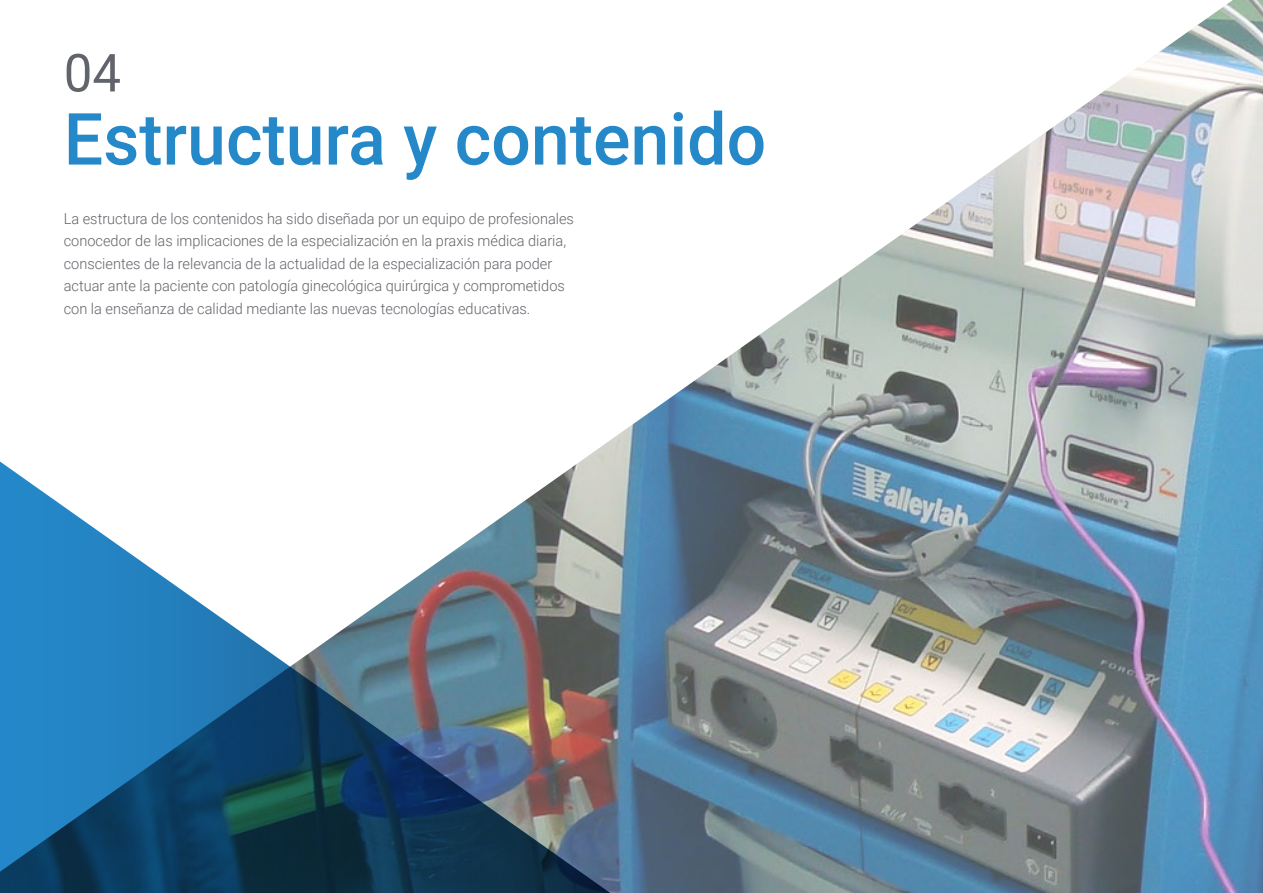
<style>
.page{position:relative;width:1263px;height:893px;background:#fff}
.page>*{position:absolute;margin:0;border:0;box-sizing:border-box;transform-origin:0 0}
.t1{font:500 72px "Roboto";color:#2488c9}
.t2{font:52.5px "Roboto";color:#61646a}
.t3{font:300 15px/22.5px "Roboto";color:#61646a}
</style>
<div class="page">
<img style="left:602px;top:0;width:661px;height:893px">
<svg style="left:0;top:446px;width:640px;height:447px"></svg>
<h2 class="t2" style="left:64px;top:36px;width:59px">04</h2>
<h1 class="t1" style="left:64px;top:89px;width:704px">Estructura y contenido</h1>
<p class="t3" style="left:64px;top:207px;width:512px">La estructura de los contenidos ha sido diseñada por un equipo de profesionales conocedor de las implicaciones de la especialización en la praxis médica diaria, conscientes de la relevancia de la actualidad de la especialización para poder actuar ante la paciente con patología ginecológica quirúrgica y comprometidos con la enseñanza de calidad mediante las nuevas tecnologías educativas.</p>
</div>
